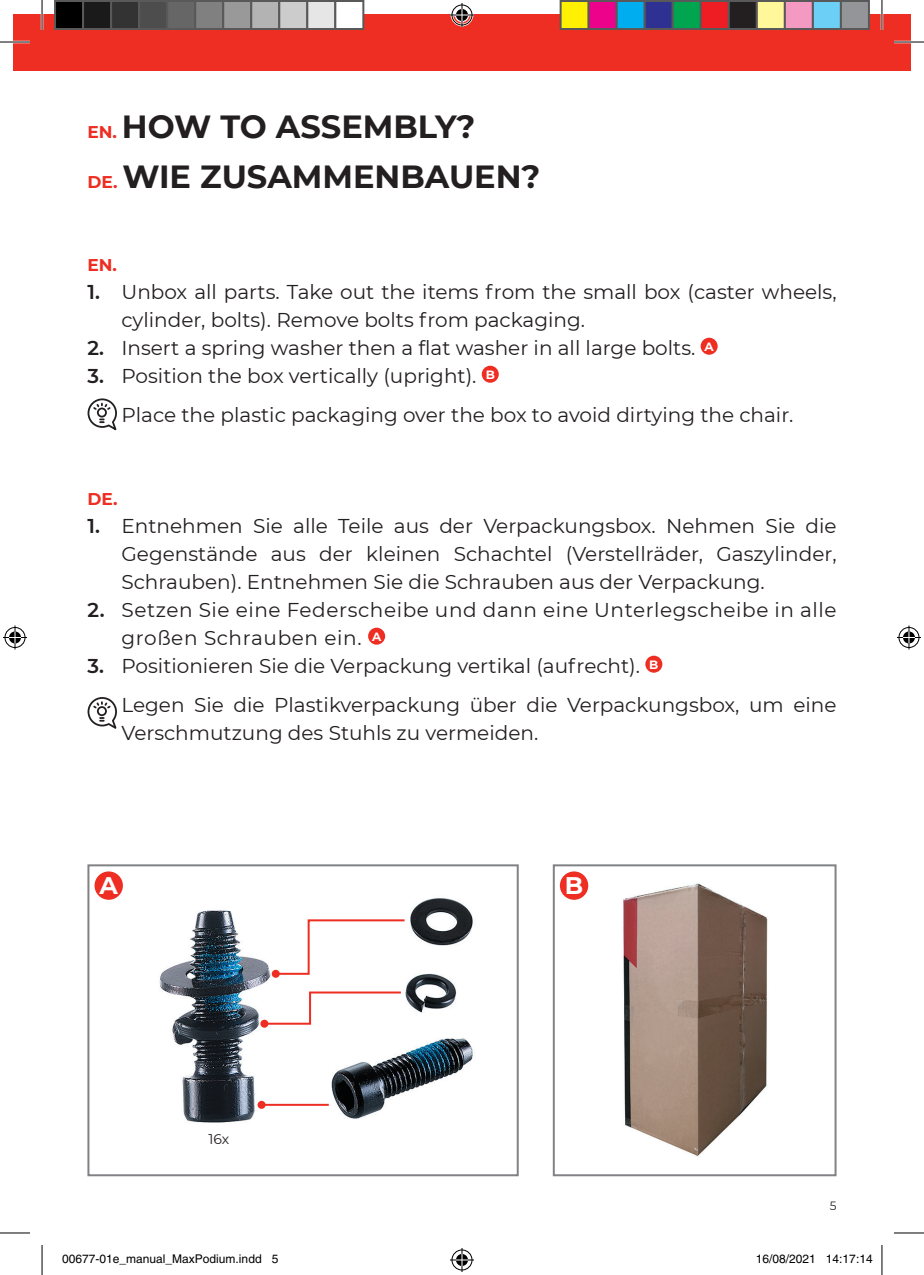
<style>
.page{position:relative;width:924px;height:1275px;background:#fff}
.page>*{position:absolute;margin:0;border:0;box-sizing:border-box;transform-origin:0 0}
.t1{font:700 32px/49.8px "Montserrat";color:#231f20}
.t2{font:700 24px "Montserrat";color:#fff}
.t3{font:20px/28px "Montserrat";color:#231f20}
.t4{font:20px/28px "Montserrat";letter-spacing:.03em;color:#231f20}
.t5{font:700 17px "Montserrat";color:#ee2e22}
.t6{font:14px "Montserrat";color:#231f20}
.t7{font:12px "Helvetica";color:#000}
.t8{font:12px "Montserrat";color:#231f20}
.s1{font-size:17px;color:#ee2e22}
.s2{font-weight:600}
</style>
<div class="page">
<div style="left:14px;top:14px;width:895px;height:56px;background:#ee2e22"></div>
<div style="left:87px;top:864px;width:431px;height:312px;border:2px solid #808285"></div>
<div style="left:368px;top:627px;width:17px;height:17px;background:#ee2e22;border-radius:50%"></div>
<div style="left:645px;top:655px;width:17px;height:17px;background:#ee2e22;border-radius:50%"></div>
<div style="left:700px;top:338px;width:17px;height:17px;background:#ee2e22;border-radius:50%"></div>
<div style="left:481px;top:366px;width:17px;height:17px;background:#ee2e22;border-radius:50%"></div>
<svg style="left:87px;top:398px;width:30px;height:32px"></svg>
<svg style="left:87px;top:697px;width:30px;height:32px"></svg>
<img style="left:321px;top:1038px;width:152px;height:81px">
<img style="left:410px;top:898px;width:63px;height:48px">
<img style="left:405px;top:973px;width:52px;height:40px">
<img style="left:159px;top:910px;width:115px;height:213px">
<div style="left:552px;top:864px;width:284px;height:312px;border:2px solid #808285"></div>
<div style="left:94px;top:871px;width:29px;height:28px;background:#ee2e22;border-radius:50%"></div>
<div style="left:559px;top:871px;width:29px;height:28px;background:#ee2e22;border-radius:50%"></div>
<hr style="left:261px;top:1103px;width:67px;height:2px;background:#ee2e22">
<div style="left:257px;top:1100px;width:8px;height:8px;background:#ee2e22;border-radius:50%"></div>
<svg style="left:262px;top:990px;width:139px;height:35px"></svg>
<div style="left:260px;top:1019px;width:8px;height:8px;background:#ee2e22;border-radius:50%"></div>
<svg style="left:273px;top:918px;width:133px;height:57px"></svg>
<svg style="left:271px;top:969px;width:8px;height:8px"></svg>
<img style="left:623px;top:883px;width:145px;height:273px">
<hr style="left:0;top:41px;width:30px;height:2px;background:#fff">
<hr style="left:893px;top:41px;width:30px;height:2px;background:#fff">
<hr style="left:41px;top:0;width:2px;height:30px;background:#fff">
<hr style="left:880px;top:0;width:2px;height:30px;background:#fff">
<hr style="left:0;top:42px;width:30px;height:1px;background:#000">
<hr style="left:893px;top:42px;width:30px;height:1px;background:#000">
<hr style="left:0;top:1232px;width:30px;height:1px;background:#000">
<hr style="left:893px;top:1232px;width:30px;height:1px;background:#000">
<hr style="left:42px;top:0;width:1px;height:30px;background:#000">
<hr style="left:42px;top:1245px;width:1px;height:30px;background:#000">
<hr style="left:881px;top:0;width:1px;height:30px;background:#000">
<hr style="left:881px;top:1245px;width:1px;height:30px;background:#000">
<svg style="left:450px;top:3px;width:24px;height:24px"></svg>
<svg style="left:450px;top:1248px;width:24px;height:24px"></svg>
<svg style="left:3px;top:625px;width:24px;height:24px"></svg>
<svg style="left:897px;top:625px;width:23px;height:24px"></svg>
<div style="left:55px;top:1px;width:28px;height:28px;background:#000"></div>
<div style="left:54px;top:0;width:30px;height:30px;border:2px solid #595959"></div>
<div style="left:83px;top:1px;width:28px;height:28px;background:#1a1a1a"></div>
<div style="left:82px;top:0;width:30px;height:30px;border:2px solid #595959"></div>
<div style="left:111px;top:1px;width:28px;height:28px;background:#333"></div>
<div style="left:110px;top:0;width:30px;height:30px;border:2px solid #595959"></div>
<div style="left:139px;top:1px;width:28px;height:28px;background:#4d4d4d"></div>
<div style="left:138px;top:0;width:30px;height:30px;border:2px solid #595959"></div>
<div style="left:167px;top:1px;width:28px;height:28px;background:#666"></div>
<div style="left:166px;top:0;width:30px;height:30px;border:2px solid #595959"></div>
<div style="left:195px;top:1px;width:28px;height:28px;background:#808080"></div>
<div style="left:194px;top:0;width:30px;height:30px;border:2px solid #595959"></div>
<div style="left:223px;top:1px;width:28px;height:28px;background:#999"></div>
<div style="left:222px;top:0;width:30px;height:30px;border:2px solid #595959"></div>
<div style="left:251px;top:1px;width:28px;height:28px;background:#b3b3b3"></div>
<div style="left:250px;top:0;width:30px;height:30px;border:2px solid #595959"></div>
<div style="left:279px;top:1px;width:28px;height:28px;background:#ccc"></div>
<div style="left:278px;top:0;width:30px;height:30px;border:2px solid #595959"></div>
<div style="left:307px;top:1px;width:28px;height:28px;background:#e6e6e6"></div>
<div style="left:306px;top:0;width:30px;height:30px;border:2px solid #595959"></div>
<div style="left:335px;top:1px;width:28px;height:28px;background:#fff"></div>
<div style="left:334px;top:0;width:30px;height:30px;border:2px solid #595959"></div>
<div style="left:560px;top:1px;width:28px;height:28px;background:#fff101"></div>
<div style="left:559px;top:0;width:30px;height:30px;border:2px solid #595959"></div>
<div style="left:588px;top:1px;width:28px;height:28px;background:#ed028c"></div>
<div style="left:587px;top:0;width:30px;height:30px;border:2px solid #595959"></div>
<div style="left:616px;top:1px;width:28px;height:28px;background:#00aeef"></div>
<div style="left:615px;top:0;width:30px;height:30px;border:2px solid #595959"></div>
<div style="left:644px;top:1px;width:28px;height:28px;background:#2e3092"></div>
<div style="left:643px;top:0;width:30px;height:30px;border:2px solid #595959"></div>
<div style="left:672px;top:1px;width:28px;height:28px;background:#00a54f"></div>
<div style="left:671px;top:0;width:30px;height:30px;border:2px solid #595959"></div>
<div style="left:700px;top:1px;width:28px;height:28px;background:#ee1d23"></div>
<div style="left:699px;top:0;width:30px;height:30px;border:2px solid #595959"></div>
<div style="left:728px;top:1px;width:28px;height:28px;background:#231f20"></div>
<div style="left:727px;top:0;width:30px;height:30px;border:2px solid #595959"></div>
<div style="left:756px;top:1px;width:28px;height:28px;background:#fff79a"></div>
<div style="left:755px;top:0;width:30px;height:30px;border:2px solid #595959"></div>
<div style="left:784px;top:1px;width:28px;height:28px;background:#f499c2"></div>
<div style="left:783px;top:0;width:30px;height:30px;border:2px solid #595959"></div>
<div style="left:812px;top:1px;width:28px;height:28px;background:#6bcff6"></div>
<div style="left:811px;top:0;width:30px;height:30px;border:2px solid #595959"></div>
<div style="left:840px;top:1px;width:28px;height:28px;background:#939598"></div>
<div style="left:839px;top:0;width:30px;height:30px;border:2px solid #595959"></div>
<div style="left:62px;top:1254px;width:7px;height:9px;border:1px solid #fff;border-radius:50%"></div>
<svg style="left:63px;top:1254px;width:6px;height:9px"></svg>
<h1 class="t1" style="left:87px;top:100px;width:454px"><span class="s1">EN.</span> HOW TO ASSEMBLY?<br><span class="s1">DE.</span> WIE ZUSAMMENBAUEN?</h1>
<p class="t5" style="left:87px;top:252px;width:31px">EN.</p>
<p class="t3" style="left:121px;top:277px;width:716px;text-indent:-34px"><span class="s2">1.</span> Unbox all parts. Take out the items from the small box (caster wheels, cylinder, bolts). Remove bolts from packaging.</p>
<p class="t3" style="left:87px;top:333px;width:627px"><span class="s2">2.</span> Insert a spring washer then a flat washer in all large bolts. <sup>A</sup></p>
<p class="t3" style="left:121px;top:355px;width:673px;line-height:39.4px;text-indent:-34px"><span class="s2">3.</span> Position the box vertically (upright). <sup>B<br></sup>Place the plastic packaging over the box to avoid dirtying the chair.</p>
<p class="t5" style="left:87px;top:486px;width:32px">DE.</p>
<p class="t3" style="left:121px;top:511px;width:716px;text-align:justify;text-indent:-34px"><span class="s2">1.</span> Entnehmen Sie alle Teile aus der Verpackungsbox. Nehmen Sie die Gegenstände aus der kleinen Schachtel (Verstellräder, Gaszylinder, Schrauben). Entnehmen Sie die Schrauben aus der Verpackung.</p>
<p class="t4" style="left:121px;top:595px;width:716px;text-indent:-34px"><span class="s2">2.</span> Setzen Sie eine Federscheibe und dann eine Unterlegscheibe in alle großen Schrauben ein. <sup>A</sup></p>
<p class="t3" style="left:121px;top:645px;width:716px;line-height:39.4px;text-indent:-34px"><span class="s2">3.</span> Positionieren Sie die Verpackung vertikal (aufrecht). <sup>B<br></sup>Legen Sie die Plastikverpackung über die Verpackungsbox, um eine</p>
<p class="t3" style="left:121px;top:718px;width:418px">Verschmutzung des Stuhls zu vermeiden.</p>
<p class="t2" style="left:99px;top:868px;width:20px">A</p>
<p class="t2" style="left:564px;top:868px;width:20px">B</p>
<p class="t6" style="left:208px;top:1129px;width:22px">16x</p>
<p class="t8" style="left:829px;top:1197px;width:8px">5</p>
<p class="t7" style="left:62px;top:1251px;width:218px">00677-01e_manual_MaxPodium.indd 5</p>
<p class="t7" style="left:755px;top:1251px;width:118px">16/08/2021 14:17:14</p>
</div>
